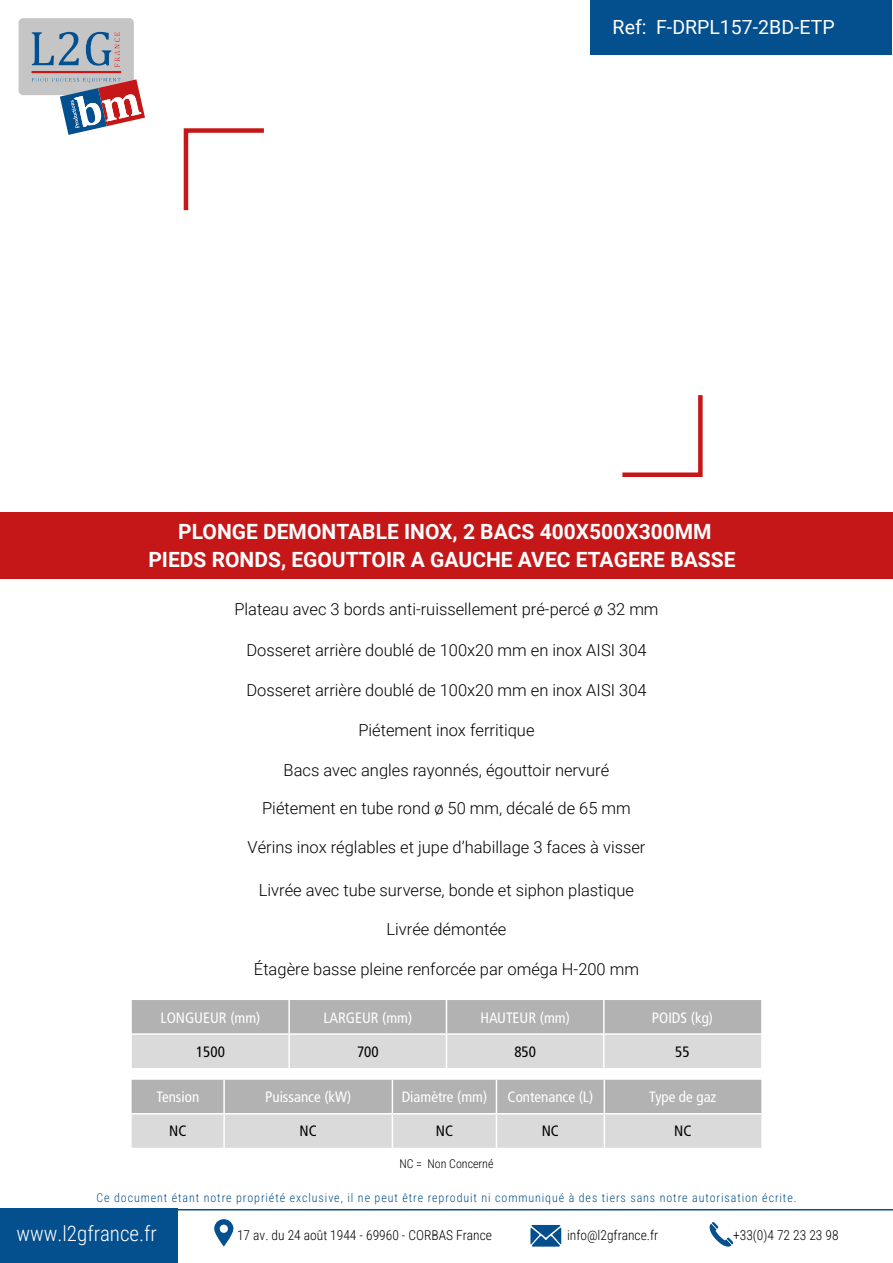
<style>
.page{position:relative;width:893px;height:1263px;background:#fff}
.page>*{position:absolute;margin:0;border:0;box-sizing:border-box;transform-origin:0 0}
.t1{font:700 21px/27.9px "Roboto";color:#fff;text-align:center}
.t2{font:21px "Roboto Condensed";color:#fff}
.t3{font:19.5px "Roboto";color:#fff}
.t4{font:300 16.5px "Roboto";color:#000}
.t5{font:condensed 15px "Frutiger LT Std";color:#fff}
.t6{font:condensed 15px "Frutiger LT Std";color:#000}
.t7{font:13.5px "Roboto Condensed";color:#000}
.t8{font:12px "Roboto Condensed";letter-spacing:.075em;color:#044f8d}
.t9{font:12px "Roboto Condensed";color:#000}
</style>
<div class="page">
<div style="left:0;top:513px;width:893px;height:66px;background:#c51718"></div>
<svg style="left:622px;top:395px;width:81px;height:82px"></svg>
<svg style="left:183px;top:128px;width:81px;height:83px"></svg>
<svg style="left:18px;top:18px;width:127px;height:117px"></svg>
<div style="left:590px;top:0;width:301px;height:54px;background:#044f8d"></div>
<div style="left:0;top:1209px;width:178px;height:54px;background:#044f8d"></div>
<hr style="left:178px;top:1209px;width:715px;height:1px;background:#044f8d">
<svg style="left:214px;top:1219px;width:20px;height:27px"></svg>
<svg style="left:530px;top:1225px;width:31px;height:21px"></svg>
<svg style="left:710px;top:1222px;width:23px;height:24px"></svg>
<svg style="left:132px;top:1000px;width:629px;height:68px;background:#c6c6c6"></svg>
<hr style="left:288px;top:1000px;width:2px;height:33px;background:#fff">
<hr style="left:446px;top:1000px;width:1px;height:33px;background:#fff">
<hr style="left:603px;top:1000px;width:2px;height:33px;background:#fff">
<hr style="left:132px;top:1033px;width:157px;height:2px;background:#fff">
<hr style="left:289px;top:1033px;width:157px;height:2px;background:#fff">
<hr style="left:288px;top:1035px;width:2px;height:33px;background:#fff">
<hr style="left:446px;top:1033px;width:158px;height:2px;background:#fff">
<hr style="left:446px;top:1035px;width:1px;height:33px;background:#fff">
<hr style="left:604px;top:1033px;width:157px;height:2px;background:#fff">
<hr style="left:603px;top:1035px;width:2px;height:33px;background:#fff">
<svg style="left:132px;top:1080px;width:629px;height:68px;background:#c7c6c6"></svg>
<hr style="left:223px;top:1080px;width:2px;height:33px;background:#fff">
<hr style="left:392px;top:1080px;width:1px;height:33px;background:#fff">
<hr style="left:496px;top:1080px;width:1px;height:33px;background:#fff">
<hr style="left:604px;top:1080px;width:1px;height:33px;background:#fff">
<hr style="left:132px;top:1113px;width:92px;height:1px;background:#fff">
<hr style="left:224px;top:1113px;width:168px;height:1px;background:#fff">
<hr style="left:223px;top:1114px;width:2px;height:34px;background:#fff">
<hr style="left:392px;top:1113px;width:104px;height:1px;background:#fff">
<hr style="left:392px;top:1114px;width:1px;height:34px;background:#fff">
<hr style="left:496px;top:1113px;width:108px;height:1px;background:#fff">
<hr style="left:496px;top:1114px;width:1px;height:34px;background:#fff">
<hr style="left:604px;top:1113px;width:157px;height:1px;background:#fff">
<hr style="left:604px;top:1114px;width:1px;height:34px;background:#fff">
<p class="t3" style="left:613px;top:13px;width:35px">Ref:</p>
<p class="t3" style="left:656px;top:13px;width:180px">F-DRPL157-2BD-ETP</p>
<p class="t1" style="left:148px;top:516px;width:589px">PLONGE DEMONTABLE INOX, 2 BACS 400X500X300MM<br>PIEDS RONDS, EGOUTTOIR A GAUCHE AVEC ETAGERE BASSE</p>
<p class="t4" style="left:234px;top:598px;width:426px">Plateau avec 3 bords anti-ruissellement pré-percé ø 32 mm</p>
<p class="t4" style="left:246px;top:638px;width:402px">Dosseret arrière doublé de 100x20 mm en inox AISI 304</p>
<p class="t4" style="left:246px;top:678px;width:402px">Dosseret arrière doublé de 100x20 mm en inox AISI 304</p>
<p class="t4" style="left:358px;top:718px;width:178px">Piétement inox ferritique</p>
<p class="t4" style="left:284px;top:758px;width:327px">Bacs avec angles rayonnés, égouttoir nervuré</p>
<p class="t4" style="left:262px;top:797px;width:370px">Piétement en tube rond ø 50 mm, décalé de 65 mm</p>
<p class="t4" style="left:247px;top:836px;width:399px">Vérins inox réglables et jupe d’habillage 3 faces à visser</p>
<p class="t4" style="left:259px;top:879px;width:377px">Livrée avec tube surverse, bonde et siphon plastique</p>
<p class="t4" style="left:387px;top:917px;width:121px">Livrée démontée</p>
<p class="t4" style="left:254px;top:957px;width:386px">Étagère basse pleine renforcée par oméga H-200 mm</p>
<p class="t5" style="left:161px;top:1009px;width:101px">LONGUEUR (mm)</p>
<p class="t5" style="left:323px;top:1009px;width:90px">LARGEUR (mm)</p>
<p class="t5" style="left:480px;top:1009px;width:91px">HAUTEUR (mm)</p>
<p class="t5" style="left:652px;top:1009px;width:63px">POIDS (kg)</p>
<p class="t6" style="left:196px;top:1043px;width:30px">1500</p>
<p class="t6" style="left:357px;top:1043px;width:23px">700</p>
<p class="t6" style="left:514px;top:1043px;width:23px">850</p>
<p class="t6" style="left:675px;top:1043px;width:16px">55</p>
<p class="t5" style="left:156px;top:1088px;width:44px">Tension</p>
<p class="t5" style="left:265px;top:1088px;width:88px">Puissance (kW)</p>
<p class="t5" style="left:402px;top:1088px;width:87px">Diamètre (mm)</p>
<p class="t5" style="left:508px;top:1088px;width:87px">Contenance (L)</p>
<p class="t5" style="left:649px;top:1088px;width:69px">Type de gaz</p>
<p class="t6" style="left:169px;top:1122px;width:19px">NC</p>
<p class="t6" style="left:300px;top:1122px;width:19px">NC</p>
<p class="t6" style="left:436px;top:1122px;width:19px">NC</p>
<p class="t6" style="left:542px;top:1122px;width:19px">NC</p>
<p class="t6" style="left:674px;top:1122px;width:19px">NC</p>
<p class="t9" style="left:399px;top:1156px;width:96px">NC = Non Concerné</p>
<p class="t8" style="left:97px;top:1190px;width:702px">Ce document étant notre propriété exclusive, il ne peut être reproduit ni communiqué à des tiers sans notre autorisation écrite.</p>
<p class="t2" style="left:16px;top:1218px;width:142px">www.l2gfrance.fr</p>
<p class="t7" style="left:237px;top:1226px;width:256px">17 av. du 24 août 1944 - 69960 - CORBAS France</p>
<p class="t7" style="left:567px;top:1226px;width:93px">info@l2gfrance.fr</p>
<p class="t7" style="left:733px;top:1226px;width:107px">+33(0)4 72 23 23 98</p>
</div>
